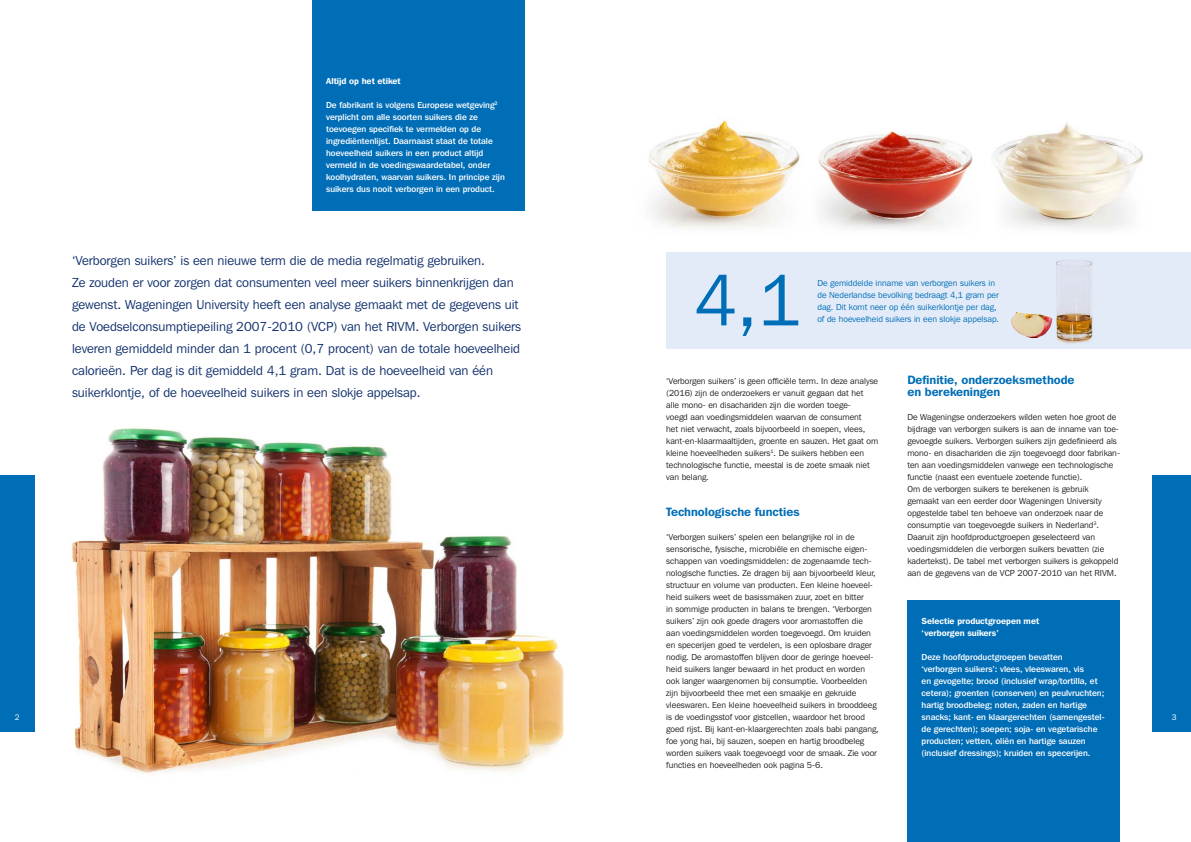
<style>
.page{position:relative;width:1191px;height:842px;background:#fff}
.page>*{position:absolute;margin:0;border:0;box-sizing:border-box;transform-origin:0 0}
.t1{font:71.5px "Franklin Gothic IT Cby BT";color:#006eb7}
.t2{font:13px/22px "Franklin Gothic IT Cby BT";color:#12316d}
.t3{font:600 12px "Franklin Gothic IT Cby BT";color:#006eb7}
.t4{font:8.7px/12px "Franklin Gothic IT Cby BT";color:#231f20}
.t5{font:500 8.7px/12px "Franklin Gothic IT Cby BT";color:#fff}
.t6{font:8.7px/12px "Franklin Gothic IT Cby BT";color:#006eb7}
.t7{font:600 8.7px "Franklin Gothic IT Cby BT";color:#fff}
.t8{font:8px "Franklin Gothic IT Cby BT";color:#fff}
</style>
<div class="page">
<div style="left:0;top:475px;width:34px;height:256px;background:#006eb7"></div>
<img style="left:71px;top:428px;width:493px;height:345px">
<div style="left:666px;top:252px;width:525px;height:96px;background:#e3ebf8"></div>
<div style="left:312px;top:0;width:212px;height:210px;background:#006eb7"></div>
<div style="left:1152px;top:475px;width:39px;height:256px;background:#006eb7"></div>
<div style="left:907px;top:600px;width:213px;height:242px;background:#006eb7"></div>
<img style="left:1056px;top:260px;width:37px;height:84px">
<img style="left:649px;top:120px;width:494px;height:110px">
<img style="left:1011px;top:312px;width:42px;height:27px">
<p class="t7" style="left:326px;top:75px;width:76px">Altijd op het etiket</p>
<p class="t5" style="left:326px;top:99px;width:180px">De fabrikant is volgens Europese wetgeving<sup>2 </sup>verplicht om alle soorten suikers die ze toevoegen specifiek te vermelden op de ingrediëntenlijst. Daarnaast staat de totale hoeveelheid suikers in een product altijd vermeld in de voedingswaardetabel, onder koolhydraten, waarvan suikers. In principe zijn suikers dus nooit verborgen in een product.</p>
<p class="t2" style="left:72px;top:249px;width:414px">‘Verborgen suikers’ is een nieuwe term die de media regelmatig gebruiken.</p>
<p class="t2" style="left:72px;top:271px;width:450px">Ze zouden er voor zorgen dat consumenten veel meer suikers binnenkrijgen dan gewenst. Wageningen University heeft een analyse gemaakt met de gegevens uit de Voedselconsumptiepeiling 2007-2010 (VCP) van het RIVM. Verborgen suikers leveren gemiddeld minder dan 1 procent (0,7 procent) van de totale hoeveelheid calorieën. Per dag is dit gemiddeld 4,1 gram. Dat is de hoeveelheid van één suikerklontje, of de hoeveelheid suikers in een slokje appelsap.</p>
<p class="t8" style="left:15px;top:712px;width:6px">2</p>
<p class="t1" style="left:693px;top:256px;width:108px">4,1</p>
<p class="t6" style="left:817px;top:276px;width:183px">De gemiddelde inname van verborgen suikers in de Nederlandse bevolking bedraagt 4,1 gram per dag. Dit komt neer op één suikerklontje per dag,</p>
<p class="t6" style="left:817px;top:312px;width:183px">of de hoeveelheid suikers in een slokje appelsap.</p>
<p class="t4" style="left:666px;top:375px;width:214px">‘Verborgen suikers’ is geen officiële term. In deze analyse (2016) zijn de onderzoekers er vanuit gegaan dat het alle mono- en disachariden zijn die worden toege-<br>voegd aan voedingsmiddelen waarvan de consument<br>het niet verwacht, zoals bijvoorbeeld in soepen, vlees, kant-en-klaarmaaltijden, groente en sauzen. Het gaat om kleine hoeveelheden suikers<sup>1</sup>. De suikers hebben een technologische functie, meestal is de zoete smaak niet van belang.</p>
<p class="t3" style="left:666px;top:504px;width:135px">Technologische functies</p>
<p class="t4" style="left:666px;top:531px;width:214px">‘Verborgen suikers’ spelen een belangrijke rol in de sensorische, fysische, microbiële en chemische eigen&shy;schappen van voedingsmiddelen: de zogenaamde tech&shy;nologische functies. Ze dragen bij aan bijvoorbeeld kleur, structuur en volume van producten. Een kleine hoeveel&shy;heid suikers weet de basissmaken zuur, zoet en bitter<br>in sommige producten in balans te brengen. ‘Verborgen suikers’ zijn ook goede dragers voor aromastoffen die aan voedingsmiddelen worden toegevoegd. Om kruiden en specerijen goed te verdelen, is een oplosbare drager nodig. De aromastoffen blijven door de geringe hoeveel&shy;heid suikers langer bewaard in het product en worden ook langer waargenomen bij consumptie. Voorbeelden zijn bijvoorbeeld thee met een smaakje en gekruide vleeswaren. Een kleine hoeveelheid suikers in brooddeeg is de voedingsstof voor gistcellen, waardoor het brood goed rijst. Bij kant-en-klaargerechten zoals babi pangang, foe yong hai, bij sauzen, soepen en hartig broodbeleg worden suikers vaak toegevoegd voor de smaak. Zie voor functies en hoeveelheden ook pagina 5-6.</p>
<p class="t3" style="left:907px;top:372px;width:169px">Definitie, onderzoeksmethode</p>
<p class="t3" style="left:907px;top:384px;width:94px">en berekeningen</p>
<p class="t4" style="left:907px;top:411px;width:214px">De Wageningse onderzoekers wilden weten hoe groot de bijdrage van verborgen suikers is aan de inname van toe&shy;gevoegde suikers. Verborgen suikers zijn gedefinieerd als mono- en disachariden die zijn toegevoegd door fabrikan&shy;ten aan voedingsmiddelen vanwege een technologische functie (naast een eventuele zoetende functie).</p>
<p class="t4" style="left:907px;top:483px;width:212px">Om de verborgen suikers te berekenen is gebruik gemaakt van een eerder door Wageningen University opgestelde tabel ten behoeve van onderzoek naar de consumptie van toegevoegde suikers in Nederland<sup>3</sup>.<br>Daaruit zijn hoofdproductgroepen geselecteerd van voedingsmiddelen die verborgen suikers bevatten (zie kadertekst). De tabel met verborgen suikers is gekoppeld aan de gegevens van de VCP 2007-2010 van het RIVM.</p>
<p class="t7" style="left:921px;top:615px;width:119px">Selectie productgroepen met</p>
<p class="t7" style="left:921px;top:627px;width:78px">‘verborgen suikers’</p>
<p class="t5" style="left:921px;top:651px;width:185px">Deze hoofdproductgroepen bevatten ‘verborgen suikers’: vlees, vleeswaren, vis<br>en gevogelte; brood (inclusief wrap/tortilla, et cetera); groenten (conserven) en peulvruchten; hartig broodbeleg; noten, zaden en hartige snacks; kant- en klaargerechten (samengestel&shy;de gerechten); soepen; soja- en vegetarische producten; vetten, oliën en hartige sauzen (inclusief dressings); kruiden en specerijen.</p>
<p class="t8" style="left:1171px;top:712px;width:6px">3</p>
</div>
